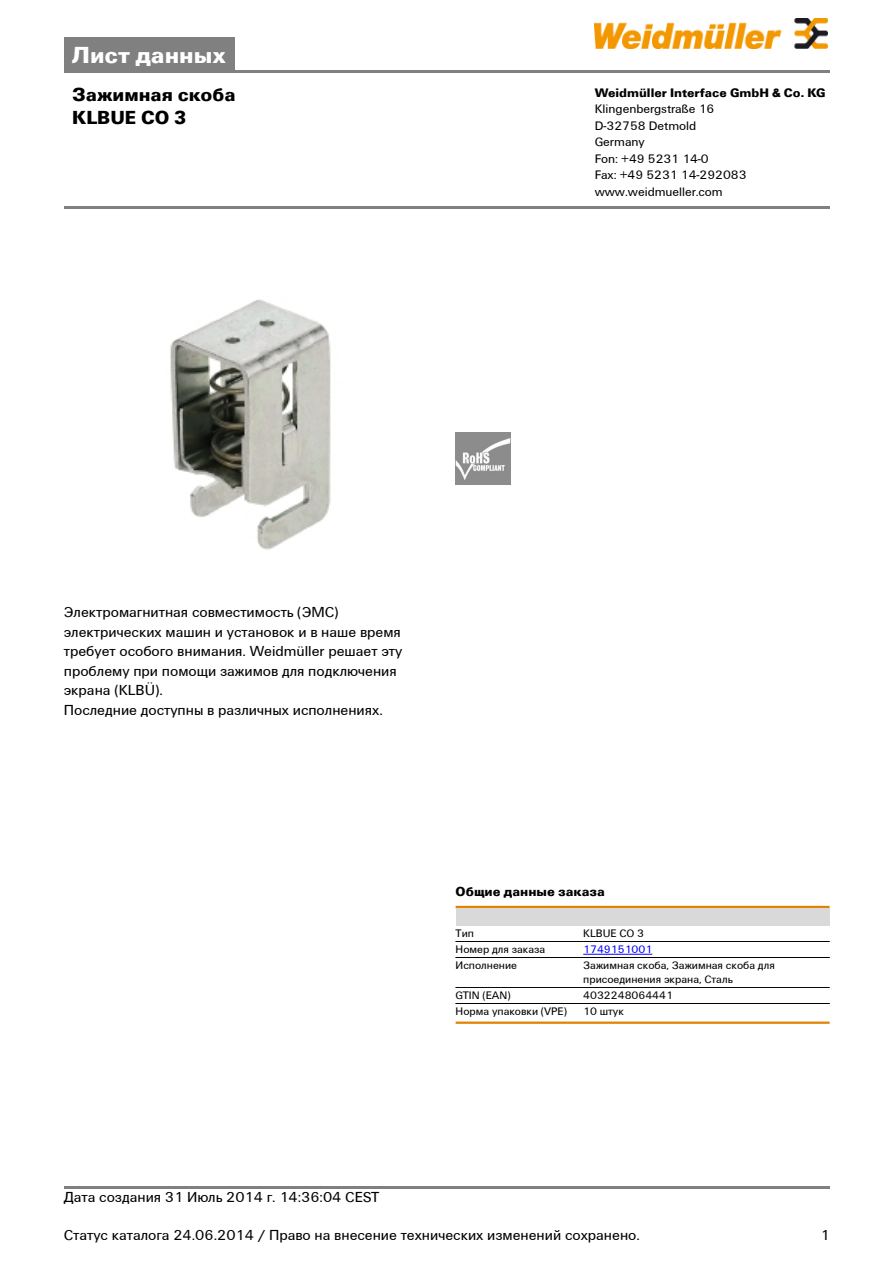
<style>
.page{position:relative;width:893px;height:1263px;background:#fff}
.page>*{position:absolute;margin:0;border:0;box-sizing:border-box;transform-origin:0 0}
.t1{font:700 24px "Weidmueller";color:#fff}
.t2{font:700 19.5px/22.5px "Weidmueller";color:#000}
.t3{font:15px/19.5px "Weidmueller";color:#000}
.t4{font:700 13.5px "Weidmueller";color:#000}
.t5{font:12.75px/16.5px "Weidmueller";color:#000}
.t6{font:700 12.75px "Weidmueller";color:#000}
.t7{font:11.25px/13.6px "Weidmueller";color:#000}
.t8{font:11.25px "Weidmueller";color:#00f}
</style>
<div class="page">
<div style="left:64px;top:38px;width:171px;height:32px;background:#808080"></div>
<hr style="left:64px;top:70px;width:765px;height:2px;background:#808080">
<img style="left:594px;top:18px;width:233px;height:30px">
<hr style="left:64px;top:1186px;width:765px;height:3px;background:#808080">
<img style="left:170px;top:299px;width:161px;height:251px">
<img style="left:455px;top:433px;width:56px;height:52px">
<hr style="left:455px;top:906px;width:374px;height:2px;background:#e18200">
<div style="left:455px;top:908px;width:374px;height:17px;background:#d9d9d9"></div>
<hr style="left:455px;top:941px;width:128px;height:1px;background:#000">
<hr style="left:455px;top:957px;width:128px;height:1px;background:#000">
<hr style="left:583px;top:941px;width:246px;height:1px;background:#000">
<hr style="left:583px;top:957px;width:246px;height:1px;background:#000">
<hr style="left:583px;top:954px;width:69px;height:1px;background:#00f">
<hr style="left:455px;top:958px;width:128px;height:1px;background:#000">
<hr style="left:583px;top:958px;width:246px;height:1px;background:#000">
<hr style="left:455px;top:987px;width:128px;height:1px;background:#000">
<hr style="left:583px;top:987px;width:246px;height:1px;background:#000">
<hr style="left:455px;top:1003px;width:128px;height:1px;background:#000">
<hr style="left:583px;top:1003px;width:246px;height:1px;background:#000">
<hr style="left:455px;top:1022px;width:374px;height:2px;background:#e18200">
<hr style="left:64px;top:206px;width:765px;height:3px;background:#808080">
<h1 class="t1" style="left:72px;top:40px;width:155px">Лист данных</h1>
<h2 class="t2" style="left:72px;top:83px;width:165px">Зажимная скоба<br>KLBUE CO 3</h2>
<p class="t6" style="left:594px;top:85px;width:232px">Weidmüller Interface GmbH &amp; Co. KG</p>
<p class="t5" style="left:594px;top:101px;width:153px">Klingenbergstraße 16<br>D-32758 Detmold<br>Germany<br>Fon: +49 5231 14-0<br>Fax: +49 5231 14-292083 www.weidmueller.com</p>
<p class="t3" style="left:64px;top:602px;width:340px">Электромагнитная совместимость (ЭМС) электрических машин и установок и в наше время требует особого внимания. Weidmüller решает эту проблему при помощи зажимов для подключения экрана (KLBÜ).<br>Последние доступны в различных исполнениях.</p>
<p class="t4" style="left:455px;top:884px;width:151px">Общие данные заказа</p>
<p class="t7" style="left:455px;top:926px;width:20px">Тип</p>
<p class="t7" style="left:583px;top:926px;width:62px">KLBUE CO 3</p>
<p class="t7" style="left:455px;top:943px;width:91px">Номер для заказа</p>
<p class="t8" style="left:583px;top:943px;width:70px">1749151001</p>
<p class="t7" style="left:455px;top:959px;width:63px">Исполнение</p>
<p class="t7" style="left:583px;top:959px;width:193px">Зажимная скоба, Зажимная скоба для присоединения экрана, Сталь</p>
<p class="t7" style="left:455px;top:989px;width:56px">GTIN (EAN)</p>
<p class="t7" style="left:583px;top:989px;width:91px">4032248064441</p>
<p class="t7" style="left:455px;top:1005px;width:113px">Норма упаковки (VPE)</p>
<p class="t7" style="left:583px;top:1005px;width:42px">10 штук</p>
<p class="t3" style="left:64px;top:1187px;width:317px">Дата создания 31 Июль 2014 г. 14:36:04 CEST</p>
<p class="t3" style="left:64px;top:1226px;width:577px">Статус каталога 24.06.2014 / Право на внесение технических изменений сохранено.</p>
<p class="t3" style="left:820px;top:1226px;width:11px">1</p>
</div>
